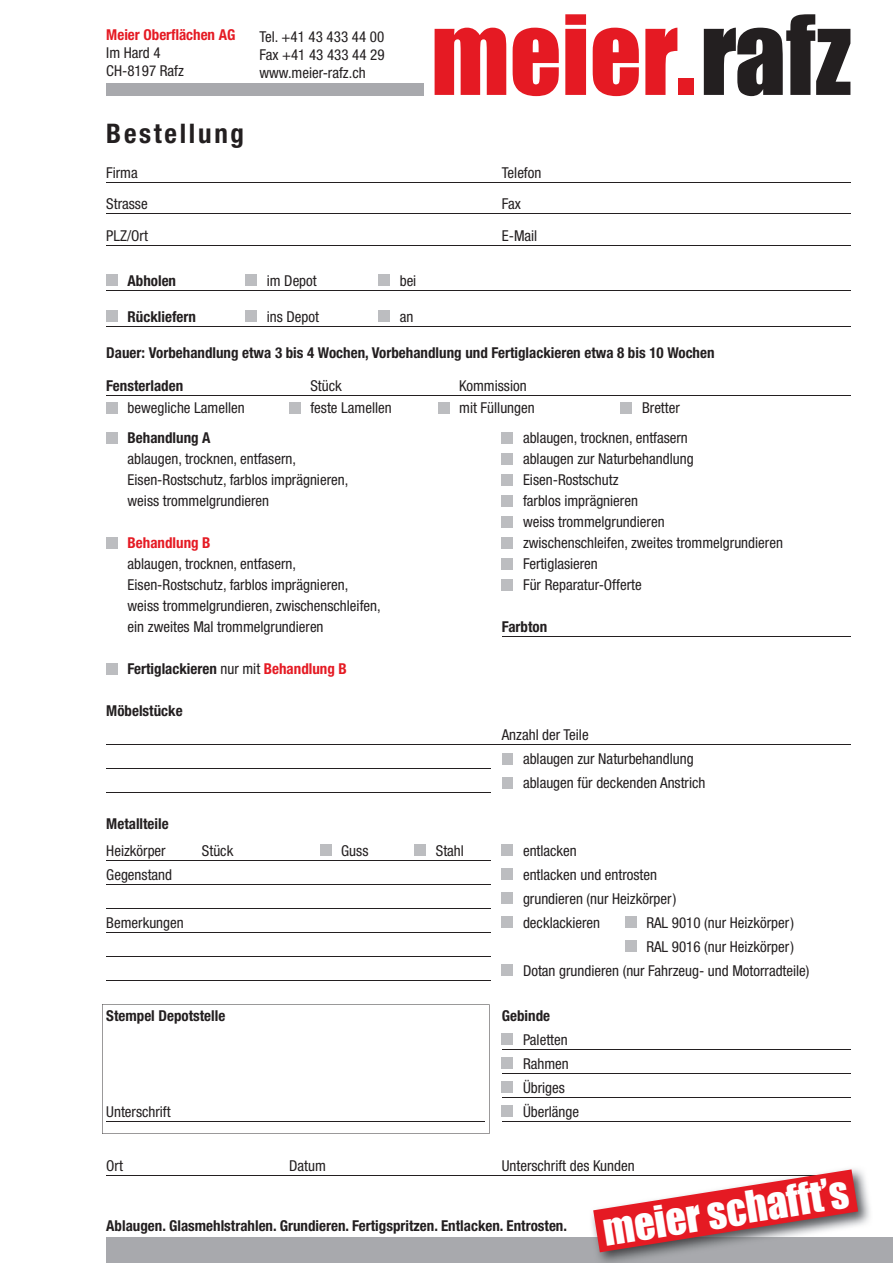
<style>
.page{position:relative;width:893px;height:1263px;background:#fff}
.page>*{position:absolute;margin:0;border:0;box-sizing:border-box;transform-origin:0 0}
.t1{font:40.5px "Impact";color:#fff}
.t2{font:700 condensed 27px "Helvetica Neue LT Std";letter-spacing:.1em;color:#231f20}
.t3{font:condensed 15px/24px "Helvetica Neue LT";color:#231f20}
.t4{font:700 condensed 15px "Helvetica Neue LT Std";color:#231f20}
.t5{font:700 condensed 15px "Helvetica Neue LT Std";color:#e51a23}
.s1{font-family:"Helvetica Neue LT";font-weight:400}
.s2{color:#e51a23}
</style>
<div class="page">
<svg style="left:435px;top:28px;width:71px;height:67px;background:#e94249"></svg>
<svg style="left:513px;top:28px;width:46px;height:68px"></svg>
<svg style="left:565px;top:14px;width:21px;height:81px;background:#e62a32"></svg>
<svg style="left:593px;top:28px;width:46px;height:68px"></svg>
<svg style="left:645px;top:28px;width:32px;height:67px"></svg>
<div style="left:678px;top:78px;width:15px;height:17px;background:#e51a23"></div>
<svg style="left:704px;top:14px;width:146px;height:82px"></svg>
<div style="left:106px;top:83px;width:318px;height:13px;background:#a8a9ad"></div>
<hr style="left:106px;top:182px;width:744px;height:1px;background:#231f20">
<hr style="left:106px;top:213px;width:744px;height:1px;background:#231f20">
<hr style="left:106px;top:245px;width:744px;height:1px;background:#231f20">
<hr style="left:106px;top:290px;width:744px;height:1px;background:#231f20">
<hr style="left:106px;top:326px;width:744px;height:1px;background:#231f20">
<hr style="left:106px;top:395px;width:744px;height:1px;background:#231f20">
<hr style="left:502px;top:636px;width:348px;height:1px;background:#231f20">
<hr style="left:106px;top:744px;width:744px;height:1px;background:#231f20">
<hr style="left:106px;top:768px;width:385px;height:1px;background:#231f20">
<hr style="left:106px;top:792px;width:385px;height:1px;background:#231f20">
<hr style="left:106px;top:860px;width:385px;height:1px;background:#231f20">
<hr style="left:106px;top:884px;width:385px;height:1px;background:#231f20">
<hr style="left:106px;top:908px;width:385px;height:1px;background:#231f20">
<hr style="left:106px;top:932px;width:385px;height:1px;background:#231f20">
<hr style="left:106px;top:956px;width:385px;height:1px;background:#231f20">
<hr style="left:106px;top:980px;width:385px;height:1px;background:#231f20">
<hr style="left:502px;top:1049px;width:348px;height:1px;background:#231f20">
<hr style="left:502px;top:1073px;width:348px;height:1px;background:#231f20">
<hr style="left:502px;top:1097px;width:348px;height:1px;background:#231f20">
<hr style="left:502px;top:1121px;width:348px;height:1px;background:#231f20">
<hr style="left:106px;top:1175px;width:744px;height:1px;background:#231f20">
<div style="left:106px;top:274px;width:11px;height:12px;background:#bcbdc0"></div>
<div style="left:246px;top:274px;width:11px;height:12px;background:#bcbdc0"></div>
<div style="left:378px;top:274px;width:12px;height:12px;background:#bcbdc0"></div>
<div style="left:106px;top:310px;width:11px;height:12px;background:#bcbdc0"></div>
<div style="left:246px;top:310px;width:11px;height:12px;background:#bcbdc0"></div>
<div style="left:378px;top:310px;width:12px;height:12px;background:#bcbdc0"></div>
<div style="left:106px;top:402px;width:11px;height:11px;background:#bcbdc0"></div>
<div style="left:289px;top:402px;width:11px;height:11px;background:#bcbdc0"></div>
<div style="left:438px;top:402px;width:11px;height:11px;background:#bcbdc0"></div>
<div style="left:621px;top:402px;width:11px;height:11px;background:#bcbdc0"></div>
<div style="left:106px;top:432px;width:11px;height:11px;background:#bcbdc0"></div>
<div style="left:502px;top:432px;width:11px;height:11px;background:#bcbdc0"></div>
<div style="left:502px;top:453px;width:11px;height:11px;background:#bcbdc0"></div>
<div style="left:502px;top:474px;width:11px;height:11px;background:#bcbdc0"></div>
<div style="left:502px;top:495px;width:11px;height:11px;background:#bcbdc0"></div>
<div style="left:502px;top:516px;width:11px;height:11px;background:#bcbdc0"></div>
<div style="left:106px;top:537px;width:11px;height:11px;background:#bcbdc0"></div>
<div style="left:502px;top:537px;width:11px;height:11px;background:#bcbdc0"></div>
<div style="left:502px;top:558px;width:11px;height:11px;background:#bcbdc0"></div>
<div style="left:502px;top:579px;width:11px;height:11px;background:#bcbdc0"></div>
<div style="left:106px;top:663px;width:11px;height:11px;background:#bcbdc0"></div>
<div style="left:502px;top:753px;width:11px;height:11px;background:#bcbdc0"></div>
<div style="left:502px;top:777px;width:11px;height:11px;background:#bcbdc0"></div>
<div style="left:320px;top:844px;width:11px;height:12px;background:#bcbdc0"></div>
<div style="left:415px;top:844px;width:11px;height:12px;background:#bcbdc0"></div>
<div style="left:502px;top:844px;width:11px;height:12px;background:#bcbdc0"></div>
<div style="left:502px;top:868px;width:11px;height:12px;background:#bcbdc0"></div>
<div style="left:502px;top:892px;width:11px;height:12px;background:#bcbdc0"></div>
<div style="left:502px;top:916px;width:11px;height:12px;background:#bcbdc0"></div>
<div style="left:625px;top:916px;width:11px;height:12px;background:#bcbdc0"></div>
<div style="left:625px;top:940px;width:11px;height:12px;background:#bcbdc0"></div>
<div style="left:502px;top:964px;width:11px;height:12px;background:#bcbdc0"></div>
<div style="left:502px;top:1033px;width:11px;height:12px;background:#bcbdc0"></div>
<div style="left:502px;top:1057px;width:11px;height:12px;background:#bcbdc0"></div>
<div style="left:502px;top:1081px;width:11px;height:12px;background:#bcbdc0"></div>
<div style="left:502px;top:1105px;width:11px;height:12px;background:#bcbdc0"></div>
<svg style="left:102px;top:1004px;width:387px;height:130px"></svg>
<hr style="left:106px;top:1121px;width:379px;height:1px;background:#231f20">
<div style="left:106px;top:1237px;width:787px;height:26px;background:#a8a9ad"></div>
<img style="left:592px;top:1170px;width:278px;height:93px">
<svg style="left:593px;top:1169px;width:265px;height:83px"></svg>
<p class="t5" style="left:106px;top:30px;width:131px">Meier Oberflächen AG</p>
<p class="t3" style="left:106px;top:45px;width:79px;line-height:18px">Im Hard 4<br>CH-8197 Rafz</p>
<p class="t3" style="left:259px;top:28px;width:127px;line-height:18px;text-align:justify">Tel. +41 43 433 44 00<br>Fax +41 43 433 44 29 www.meier-rafz.ch</p>
<h2 class="t2" style="left:106px;top:123px;width:139px">Bestellung</h2>
<p class="t3" style="left:106px;top:162px;width:33px">Firma</p>
<p class="t3" style="left:502px;top:162px;width:41px">Telefon</p>
<p class="t3" style="left:106px;top:193px;width:43px">Strasse</p>
<p class="t3" style="left:502px;top:193px;width:21px">Fax</p>
<p class="t3" style="left:106px;top:225px;width:43px">PLZ/Ort</p>
<p class="t3" style="left:502px;top:225px;width:37px">E-Mail</p>
<p class="t4" style="left:128px;top:275px;width:50px">Abholen</p>
<p class="t3" style="left:267px;top:270px;width:51px">im Depot</p>
<p class="t3" style="left:400px;top:270px;width:18px">bei</p>
<p class="t4" style="left:128px;top:311px;width:70px">Rückliefern</p>
<p class="t3" style="left:267px;top:306px;width:54px">ins Depot</p>
<p class="t3" style="left:400px;top:306px;width:15px">an</p>
<p class="t4" style="left:106px;top:347px;width:610px">Dauer: Vorbehandlung etwa 3 bis 4 Wochen, Vorbehandlung und Fertiglackieren etwa 8 bis 10 Wochen</p>
<p class="t4" style="left:106px;top:380px;width:78px">Fensterladen</p>
<p class="t3" style="left:310px;top:375px;width:33px">Stück</p>
<p class="t3" style="left:459px;top:375px;width:69px">Kommission</p>
<p class="t3" style="left:128px;top:397px;width:119px">bewegliche Lamellen</p>
<p class="t3" style="left:310px;top:397px;width:83px">feste Lamellen</p>
<p class="t3" style="left:459px;top:397px;width:77px">mit Füllungen</p>
<p class="t3" style="left:642px;top:397px;width:39px">Bretter</p>
<p class="t4" style="left:128px;top:432px;width:85px">Behandlung A</p>
<p class="t3" style="left:523px;top:427px;width:166px">ablaugen, trocknen, entfasern</p>
<p class="t3" style="left:128px;top:448px;width:170px">ablaugen, trocknen, entfasern,</p>
<p class="t3" style="left:523px;top:448px;width:172px">ablaugen zur Naturbehandlung</p>
<p class="t3" style="left:128px;top:469px;width:222px">Eisen-Rostschutz, farblos imprägnieren,</p>
<p class="t3" style="left:523px;top:469px;width:97px">Eisen-Rostschutz</p>
<p class="t3" style="left:128px;top:490px;width:143px">weiss trommelgrundieren</p>
<p class="t3" style="left:523px;top:492px;width:143px;line-height:21px">farblos imprägnieren weiss trommelgrundieren</p>
<p class="t5" style="left:128px;top:537px;width:85px">Behandlung B</p>
<p class="t3" style="left:523px;top:532px;width:261px">zwischenschleifen, zweites trommelgrundieren</p>
<p class="t3" style="left:128px;top:553px;width:170px">ablaugen, trocknen, entfasern,</p>
<p class="t3" style="left:523px;top:553px;width:76px">Fertiglasieren</p>
<p class="t3" style="left:128px;top:574px;width:222px">Eisen-Rostschutz, farblos imprägnieren,</p>
<p class="t3" style="left:523px;top:574px;width:120px">Für Reparatur-Offerte</p>
<p class="t3" style="left:128px;top:597px;width:255px;line-height:21px">weiss trommelgrundieren, zwischenschleifen, ein zweites Mal trommelgrundieren</p>
<p class="t4" style="left:502px;top:621px;width:47px">Farbton</p>
<p class="t4" style="left:128px;top:663px;width:221px">Fertiglackieren <span class="s1">nur mit</span> <span class="s2">Behandlung B</span></p>
<p class="t4" style="left:106px;top:705px;width:78px">Möbelstücke</p>
<p class="t3" style="left:523px;top:724px;width:184px;text-indent:-21px">Anzahl der Teile<br>ablaugen zur Naturbehandlung ablaugen für deckenden Anstrich</p>
<p class="t4" style="left:106px;top:818px;width:64px">Metallteile</p>
<p class="t3" style="left:106px;top:840px;width:61px">Heizkörper</p>
<p class="t3" style="left:202px;top:840px;width:33px">Stück</p>
<p class="t3" style="left:341px;top:840px;width:29px">Guss</p>
<p class="t3" style="left:436px;top:840px;width:30px">Stahl</p>
<p class="t3" style="left:523px;top:840px;width:55px">entlacken</p>
<p class="t3" style="left:106px;top:864px;width:67px">Gegenstand</p>
<p class="t3" style="left:523px;top:864px;width:155px">entlacken und entrosten grundieren (nur Heizkörper)</p>
<p class="t3" style="left:106px;top:912px;width:79px">Bemerkungen</p>
<p class="t3" style="left:523px;top:912px;width:79px">decklackieren</p>
<p class="t3" style="left:646px;top:912px;width:149px">RAL 9010 (nur Heizkörper)</p>
<p class="t3" style="left:646px;top:936px;width:149px">RAL 9016 (nur Heizkörper)</p>
<p class="t3" style="left:523px;top:960px;width:288px">Dotan grundieren (nur Fahrzeug- und Motorradteile)</p>
<p class="t4" style="left:106px;top:1010px;width:121px">Stempel Depotstelle</p>
<p class="t4" style="left:502px;top:1010px;width:50px">Gebinde</p>
<p class="t3" style="left:523px;top:1029px;width:47px;text-align:justify">Paletten Rahmen Übriges</p>
<p class="t3" style="left:106px;top:1101px;width:66px">Unterschrift</p>
<p class="t3" style="left:523px;top:1101px;width:58px">Überlänge</p>
<p class="t3" style="left:106px;top:1155px;width:18px">Ort</p>
<p class="t3" style="left:289px;top:1155px;width:38px">Datum</p>
<p class="t3" style="left:502px;top:1155px;width:134px">Unterschrift des Kunden</p>
<p class="t4" style="left:106px;top:1220px;width:462px">Ablaugen. Glasmehlstrahlen. Grundieren. Fertigspritzen. Entlacken. Entrosten.</p>
<h1 class="t1" style="left:599px;top:1206px;width:249px;rotate:-9deg">meier schafft’s</h1>
</div>
